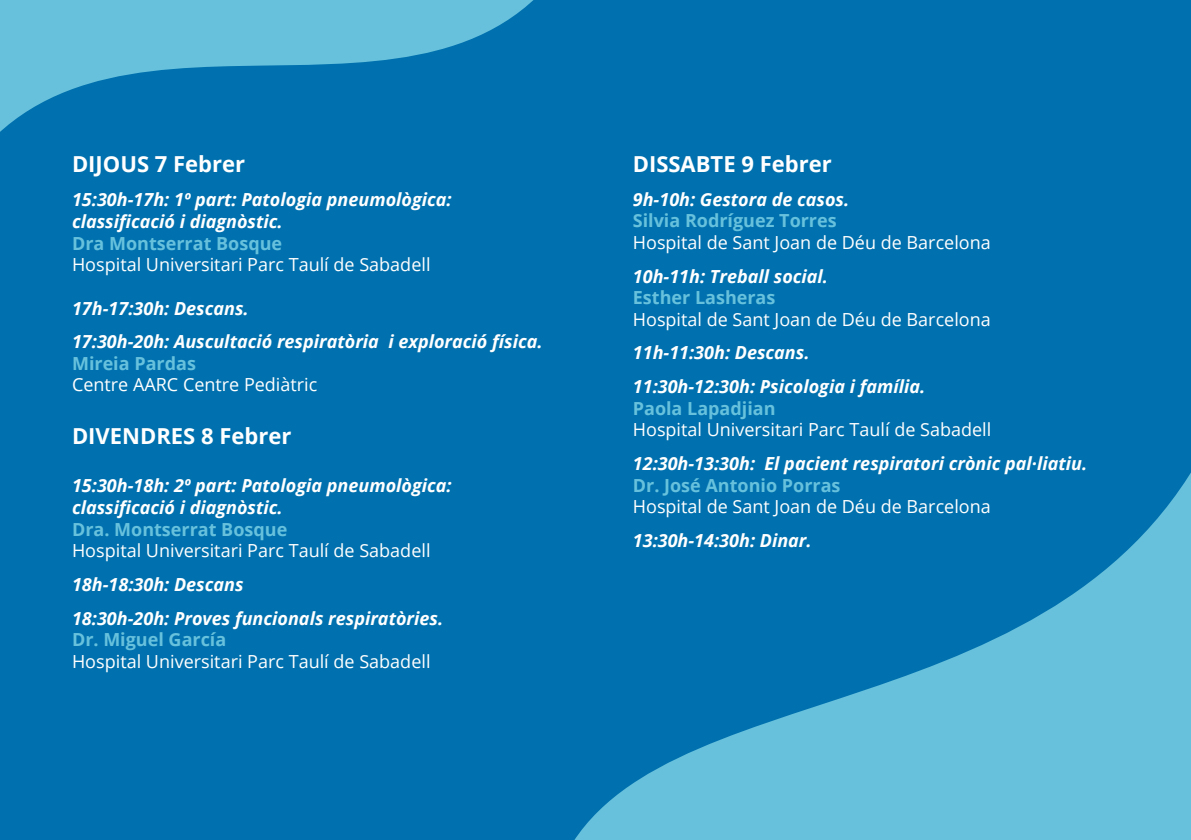
<style>
.page{position:relative;width:1191px;height:840px;background:#fff}
.page>*{position:absolute;margin:0;border:0;box-sizing:border-box;transform-origin:0 0}
.t1{font:700 22px "Open Sans";color:#fff}
.t2{font:italic 700 18px/33.6px "Open Sans";color:#fff}
.t3{font:18px "Open Sans";color:#fff}
.t4{font:700 18px "Open Sans";color:#67c1dd}
</style>
<div class="page">
<div style="left:0;top:0;width:1191px;height:839px;background:#0071ae"></div>
<svg style="left:0;top:0;width:534px;height:132px"></svg>
<svg style="left:575px;top:473px;width:616px;height:366px"></svg>
<p class="t1" style="left:72px;top:148px;width:175px">DIJOUS 7 Febrer</p>
<p class="t2" style="left:72px;top:188px;width:381px;line-height:22px">15:30h-17h: 1º part: Patologia pneumològica: classificació i diagnòstic.</p>
<p class="t4" style="left:72px;top:230px;width:212px">Dra Montserrat Bosque</p>
<p class="t3" style="left:72px;top:252px;width:360px">Hospital Universitari Parc Taulí de Sabadell</p>
<p class="t2" style="left:72px;top:290px;width:472px">17h-17:30h: Descans.<br>17:30h-20h: Auscultació respiratòria i exploració física.</p>
<p class="t4" style="left:72px;top:350px;width:125px">Mireia Pardas</p>
<p class="t3" style="left:72px;top:372px;width:247px">Centre AARC Centre Pediàtric</p>
<p class="t1" style="left:72px;top:420px;width:221px">DIVENDRES 8 Febrer</p>
<p class="t2" style="left:72px;top:474px;width:381px;line-height:21.6px">15:30h-18h: 2º part: Patologia pneumològica: classificació i diagnòstic.</p>
<p class="t4" style="left:72px;top:516px;width:217px">Dra. Montserrat Bosque</p>
<p class="t3" style="left:72px;top:538px;width:360px">Hospital Universitari Parc Taulí de Sabadell</p>
<p class="t2" style="left:72px;top:566px;width:373px">18h-18:30h: Descans<br>18:30h-20h: Proves funcionals respiratòries.</p>
<p class="t4" style="left:72px;top:626px;width:156px">Dr. Miguel García</p>
<p class="t3" style="left:72px;top:648px;width:360px">Hospital Universitari Parc Taulí de Sabadell</p>
<p class="t1" style="left:633px;top:148px;width:200px">DISSABTE 9 Febrer</p>
<p class="t2" style="left:633px;top:182px;width:218px">9h-10h: Gestora de casos.</p>
<p class="t4" style="left:633px;top:208px;width:205px">Silvia Rodríguez Torres</p>
<p class="t3" style="left:633px;top:230px;width:359px">Hospital de Sant Joan de Déu de Barcelona</p>
<p class="t2" style="left:633px;top:258px;width:197px">10h-11h: Treball social.</p>
<p class="t4" style="left:633px;top:285px;width:144px">Esther Lasheras</p>
<p class="t3" style="left:633px;top:307px;width:359px">Hospital de Sant Joan de Déu de Barcelona</p>
<p class="t2" style="left:633px;top:335px;width:294px">11h-11:30h: Descans.<br>11:30h-12:30h: Psicologia i família.</p>
<p class="t4" style="left:633px;top:395px;width:144px">Paola Lapadjian</p>
<p class="t3" style="left:633px;top:417px;width:360px">Hospital Universitari Parc Taulí de Sabadell</p>
<p class="t2" style="left:633px;top:446px;width:456px">12:30h-13:30h: El pacient respiratori crònic pal·liatiu.</p>
<p class="t4" style="left:633px;top:472px;width:209px">Dr. José Antonio Porras</p>
<p class="t3" style="left:633px;top:494px;width:359px">Hospital de Sant Joan de Déu de Barcelona</p>
<p class="t2" style="left:633px;top:522px;width:180px">13:30h-14:30h: Dinar.</p>
</div>
